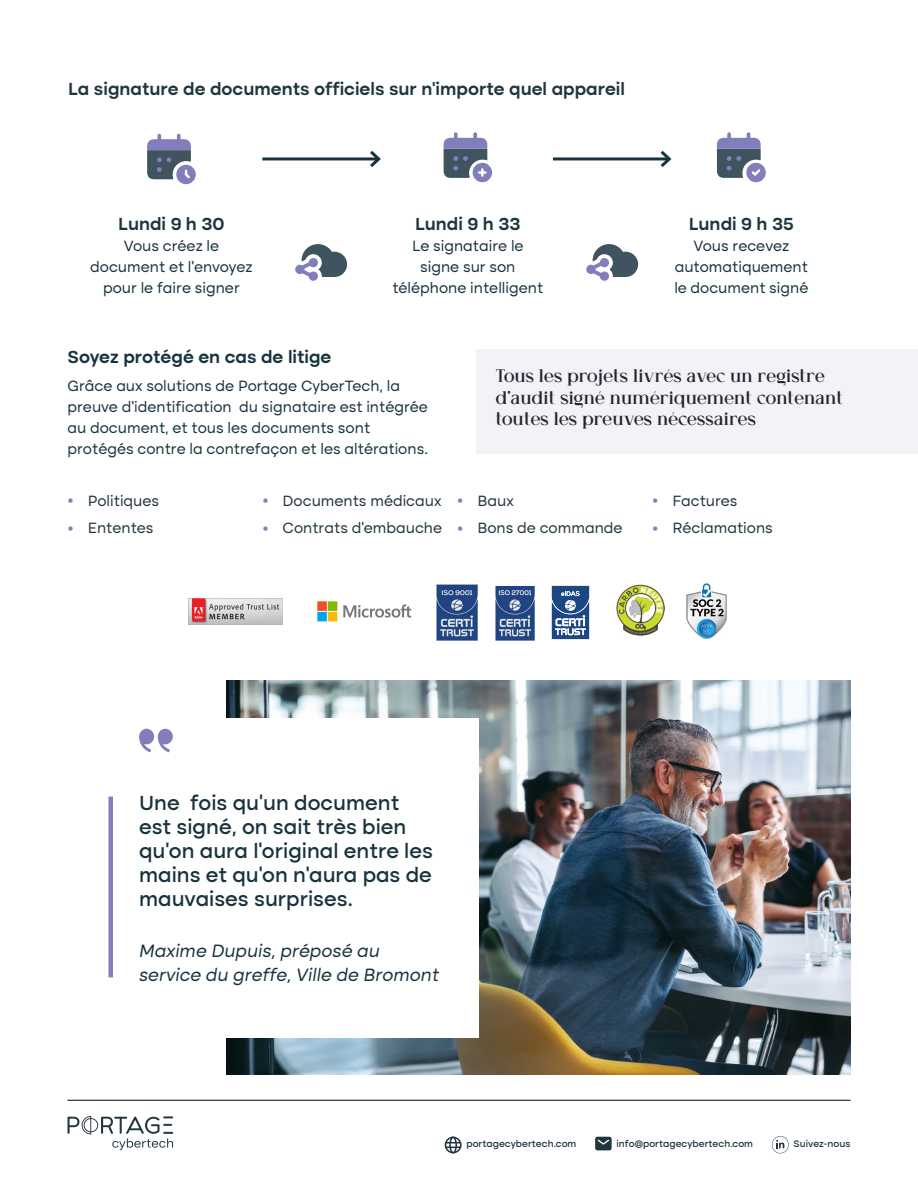
<style>
.page{position:relative;width:918px;height:1188px;background:#fff}
.page>*{position:absolute;margin:0;border:0;box-sizing:border-box;transform-origin:0 0}
.t1{font:500 21px/24px "Altone";color:#18333e}
.t2{font:700 18px/21.6px "Cellofy";letter-spacing:.01em;color:#252331}
.t3{font:600 18px "Altone";color:#21353f}
.t4{font:italic 18px/24px "Altone";color:#18333e}
.t5{font:600 18px "Altone";color:#18333e}
.t6{font:15px/21px "Altone";color:#18333e;text-align:center}
.t7{font:15px "Altone";color:#21353f}
.t8{font:500 9.75px "Altone";color:#21353f}
.s1{font-weight:600;font-size:21px;color:#827dbb}
</style>
<div class="page">
<img style="left:227px;top:681px;width:623px;height:394px">
<div style="left:70px;top:718px;width:408px;height:319px;background:#fff"></div>
<div style="left:108px;top:797px;width:5px;height:180px;background:#827dbb"></div>
<svg style="left:139px;top:729px;width:34px;height:23px"></svg>
<svg style="left:147px;top:134px;width:49px;height:50px"></svg>
<svg style="left:444px;top:132px;width:48px;height:50px"></svg>
<hr style="left:553px;top:157px;width:116px;height:3px;background:#18333e">
<svg style="left:657px;top:151px;width:15px;height:16px"></svg>
<svg style="left:717px;top:132px;width:49px;height:50px"></svg>
<svg style="left:295px;top:244px;width:52px;height:37px"></svg>
<svg style="left:586px;top:244px;width:52px;height:37px"></svg>
<hr style="left:68px;top:1100px;width:782px;height:1px;background:#000">
<svg style="left:67px;top:1116px;width:106px;height:34px"></svg>
<div style="left:476px;top:350px;width:442px;height:104px;background:#f2f3f7"></div>
<hr style="left:262px;top:157px;width:117px;height:3px;background:#18333e">
<svg style="left:367px;top:151px;width:14px;height:16px"></svg>
<svg style="left:445px;top:1137px;width:17px;height:16px"></svg>
<div style="left:595px;top:1137px;width:17px;height:13px;background:#21353f;border-radius:3px"></div>
<svg style="left:598px;top:1140px;width:11px;height:4px"></svg>
<svg style="left:772px;top:1136px;width:17px;height:17px"></svg>
<img style="left:188px;top:598px;width:95px;height:26px">
<img style="left:617px;top:584px;width:47px;height:52px">
<svg style="left:343px;top:604px;width:68px;height:14px"></svg>
<svg style="left:317px;top:601px;width:20px;height:20px"></svg>
<img style="left:686px;top:583px;width:41px;height:56px">
<img style="left:437px;top:585px;width:40px;height:55px">
<img style="left:495px;top:586px;width:40px;height:55px">
<svg style="left:551px;top:585px;width:39px;height:55px;background:#5d7ca6"></svg>
<p class="t3" style="left:68px;top:80px;width:558px">La signature de documents officiels sur n’importe quel appareil</p>
<p class="t3" style="left:118px;top:215px;width:108px">Lundi 9 h 30</p>
<p class="t6" style="left:90px;top:236px;width:164px">Vous créez le document et l’envoyez pour le faire signer</p>
<p class="t3" style="left:415px;top:215px;width:107px">Lundi 9 h 33</p>
<p class="t6" style="left:392px;top:236px;width:152px">Le signataire le signe sur son téléphone intelligent</p>
<p class="t3" style="left:689px;top:215px;width:106px">Lundi 9 h 35</p>
<p class="t6" style="left:674px;top:236px;width:136px">Vous recevez automatiquement le document signé</p>
<p class="t5" style="left:67px;top:349px;width:266px">Soyez protégé en cas de litige</p>
<p class="t6" style="left:67px;top:376px;width:362px;text-align:left">Grâce aux solutions de Portage CyberTech, la preuve d’identification du signataire est intégrée au document, et tous les documents sont protégés contre la contrefaçon et les altérations.</p>
<p class="t7" style="left:67px;top:494px;width:93px"><span class="s1">•</span> Politiques</p>
<p class="t7" style="left:67px;top:522px;width:88px"><span class="s1">•</span> Ententes</p>
<p class="t7" style="left:262px;top:494px;width:181px"><span class="s1">•</span> Documents médicaux</p>
<p class="t7" style="left:262px;top:522px;width:181px"><span class="s1">•</span> Contrats d’embauche</p>
<p class="t2" style="left:496px;top:365px;width:349px">Tous les projets livrés avec un registre d’audit signé numériquement contenant toutes les preuves nécessaires</p>
<p class="t7" style="left:457px;top:494px;width:58px"><span class="s1">•</span> Baux</p>
<p class="t7" style="left:457px;top:522px;width:167px"><span class="s1">•</span> Bons de commande</p>
<p class="t7" style="left:652px;top:494px;width:87px"><span class="s1">•</span> Factures</p>
<p class="t7" style="left:652px;top:522px;width:122px"><span class="s1">•</span> Réclamations</p>
<h1 class="t1" style="left:139px;top:792px;width:295px">Une fois qu’un document est signé, on sait très bien qu’on aura l’original entre les mains et qu’on n’aura pas de mauvaises surprises.</h1>
<p class="t4" style="left:139px;top:940px;width:302px">Maxime Dupuis, préposé au service du greffe, Ville de Bromont</p>
<p class="t8" style="left:466px;top:1140px;width:112px">portagecybertech.com</p>
<p class="t8" style="left:617px;top:1140px;width:138px">info@portagecybertech.com</p>
<p class="t8" style="left:794px;top:1140px;width:58px">Suivez-nous</p>
</div>
